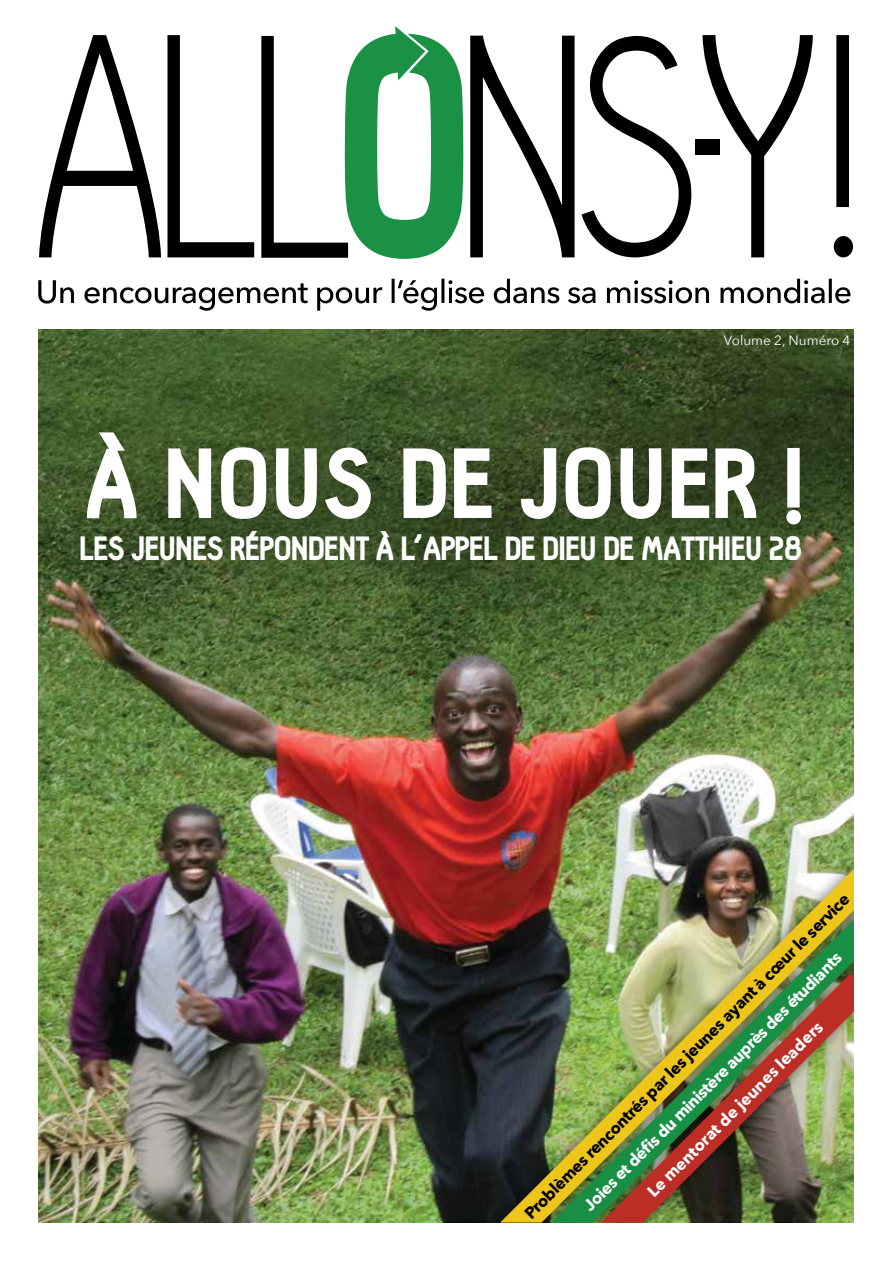
<style>
.page{position:relative;width:893px;height:1263px;background:#fff}
.page>*{position:absolute;margin:0;border:0;box-sizing:border-box;transform-origin:0 0}
.t1{font:900 97.5px "Hallosans";color:#fff}
.t2{font:900 33px "Hallosans";letter-spacing:-.03em;color:#fff}
.t3{font:700 16.5px "Avenir Next";color:#fff}
.t4{font:700 16.5px "Avenir Next";color:#000}
.t5{font:13.5px "Avenir Next";color:#fff}
</style>
<div class="page">
<img style="left:38px;top:330px;width:816px;height:892px">
<div style="left:487px;top:858px;width:367px;height:364px;background:#000;opacity:.45"></div>
<img style="left:500px;top:869px;width:354px;height:353px">
<img style="left:776px;top:532px;width:65px;height:66px">
<svg style="left:39px;top:35px;width:122px;height:222px"></svg>
<svg style="left:167px;top:35px;width:87px;height:222px"></svg>
<svg style="left:470px;top:36px;width:105px;height:221px"></svg>
<svg style="left:582px;top:36px;width:110px;height:221px"></svg>
<div style="left:696px;top:139px;width:24px;height:15px;background:#000"></div>
<svg style="left:702px;top:35px;width:111px;height:222px"></svg>
<svg style="left:834px;top:35px;width:19px;height:222px"></svg>
<svg style="left:261px;top:26px;width:202px;height:233px"></svg>
<svg style="left:38px;top:279px;width:812px;height:32px"></svg>
<p class="t5" style="left:724px;top:329px;width:128px">Volume 2, Numéro 4</p>
<h1 class="t1" style="left:85px;top:431px;width:725px">À NOUS DE JOUER !</h1>
<h2 class="t2" style="left:79px;top:530px;width:725px">LES JEUNES RÉPONDENT À L’APPEL DE DIEU DE MATTHIEU 28</h2>
<p class="t4" style="left:517px;top:1205px;width:453px;rotate:-45deg">Problèmes rencontrés par les jeunes ayant à cœur le service</p>
<p class="t3" style="left:576px;top:1197px;width:359px;rotate:-45deg">Joies et défi s du ministère auprès des étudiants</p>
<p class="t3" style="left:640px;top:1184px;width:242px;rotate:-45deg">Le mentorat de jeunes leaders</p>
</div>
